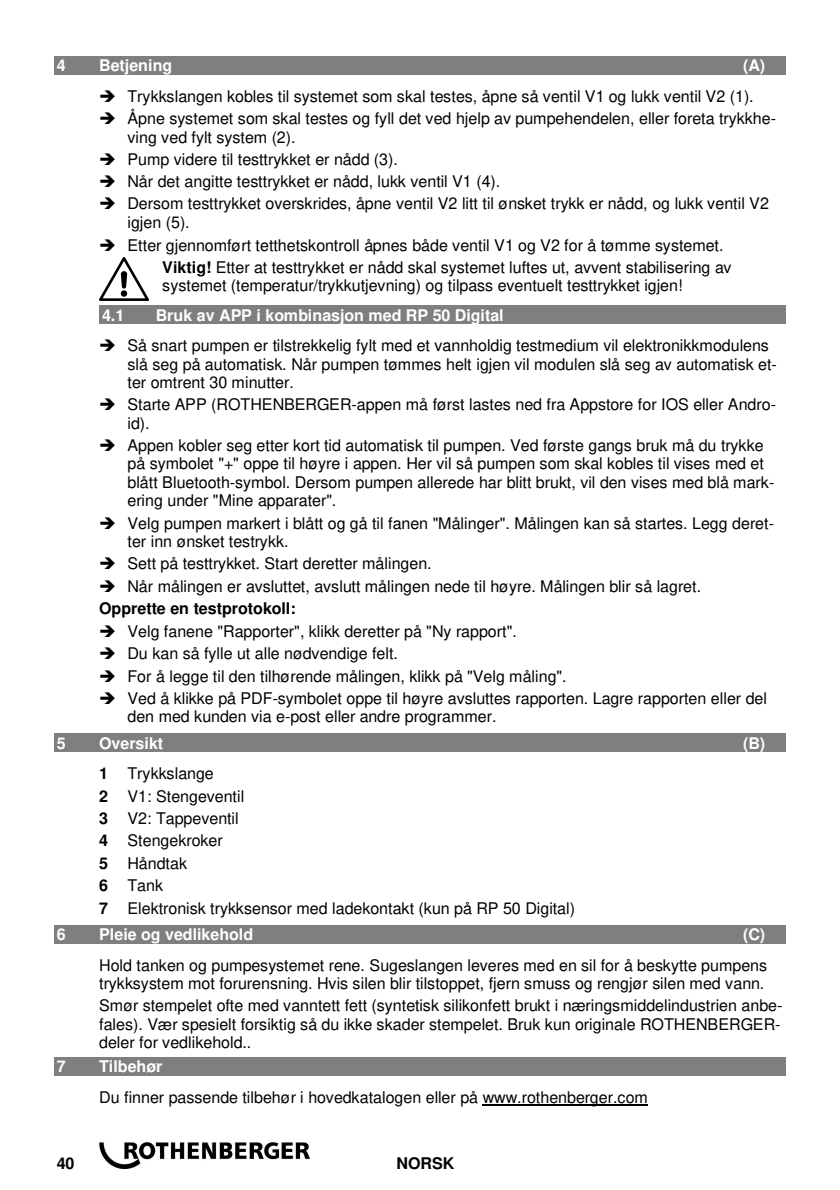
<style>
.page{position:relative;width:840px;height:1190px;background:#fff}
.page>*{position:absolute;margin:0;border:0;box-sizing:border-box;transform-origin:0 0}
.t1{font:16px/18.4px "Helvetica";letter-spacing:-.005em;color:#000}
.t2{font:700 16px "Helvetica";letter-spacing:-.005em;color:#fff}
.t3{font:700 16px "Helvetica";letter-spacing:-.005em;color:#000}
.s1{font-weight:700}
</style>
<div class="page">
<img style="left:99px;top:1142px;width:210px;height:26px">
<div style="left:54px;top:56px;width:731px;height:19px;background:#7f7f7f"></div>
<div style="left:99px;top:306px;width:686px;height:18px;background:#7f7f7f"></div>
<div style="left:54px;top:734px;width:731px;height:18px;background:#7f7f7f"></div>
<div style="left:54px;top:925px;width:731px;height:19px;background:#7f7f7f"></div>
<div style="left:54px;top:1057px;width:731px;height:18px;background:#7f7f7f"></div>
<hr style="left:483px;top:1104px;width:165px;height:1px;background:#000">
<img style="left:99px;top:258px;width:49px;height:42px">
<p class="t2" style="left:57px;top:59px;width:10px">4</p>
<p class="t2" style="left:99px;top:59px;width:75px">Betjening</p>
<p class="t2" style="left:743px;top:59px;width:24px">(A)</p>
<p class="t1" style="left:99px;top:87px;width:656px">➔ Trykkslangen kobles til systemet som skal testes, åpne så ventil V1 og lukk ventil V2 (1).</p>
<p class="t1" style="left:127px;top:109px;width:650px;text-indent:-28px">➔ Åpne systemet som skal testes og fyll det ved hjelp av pumpehendelen, eller foreta trykkhe&shy;ving ved fylt system (2).</p>
<p class="t1" style="left:99px;top:150px;width:300px">➔ Pump videre til testtrykket er nådd (3).</p>
<p class="t1" style="left:99px;top:172px;width:403px">➔ Når det angitte testtrykket er nådd, lukk ventil V1 (4).</p>
<p class="t1" style="left:127px;top:194px;width:643px;text-indent:-28px">➔ Dersom testtrykket overskrides, åpne ventil V2 litt til ønsket trykk er nådd, og lukk ventil V2 igjen (5).</p>
<p class="t1" style="left:162px;top:234px;width:571px;line-height:22.4px;text-indent:-63px">➔ Etter gjennomført tetthetskontroll åpnes både ventil V1 og V2 for å tømme systemet.<br><span class="s1">Viktig!</span> Etter at testtrykket er nådd skal systemet luftes ut, avvent stabilisering av</p>
<p class="t1" style="left:162px;top:276px;width:522px">systemet (temperatur/trykkutjevning) og tilpass eventuelt testtrykket igjen!</p>
<p class="t2" style="left:102px;top:309px;width:24px">4.1</p>
<p class="t2" style="left:156px;top:309px;width:349px">Bruk av APP i kombinasjon med RP 50 Digital</p>
<p class="t1" style="left:127px;top:336px;width:651px;text-indent:-28px">➔ Så snart pumpen er tilstrekkelig fylt med et vannholdig testmedium vil elektronikkmodulens slå seg på automatisk. Når pumpen tømmes helt igjen vil modulen slå seg av automatisk et&shy;ter omtrent 30 minutter.</p>
<p class="t1" style="left:127px;top:395px;width:650px;text-indent:-28px">➔ Starte APP (ROTHENBERGER-appen må først lastes ned fra Appstore for IOS eller Andro&shy;id).</p>
<p class="t1" style="left:127px;top:436px;width:648px;text-indent:-28px">➔ Appen kobler seg etter kort tid automatisk til pumpen. Ved første gangs bruk må du trykke på symbolet "+" oppe til høyre i appen. Her vil så pumpen som skal kobles til vises med et blått Bluetooth-symbol. Dersom pumpen allerede har blitt brukt, vil den vises med blå mark&shy;ering under "Mine apparater".</p>
<p class="t1" style="left:127px;top:514px;width:648px;text-indent:-28px">➔ Velg pumpen markert i blått og gå til fanen "Målinger". Målingen kan så startes. Legg deret&shy;ter inn ønsket testrykk.</p>
<p class="t1" style="left:99px;top:554px;width:334px">➔ Sett på testtrykket. Start deretter målingen.</p>
<p class="t1" style="left:99px;top:575px;width:604px;line-height:22.4px">➔ Når målingen er avsluttet, avslutt målingen nede til høyre. Målingen blir så lagret.<br><span class="s1">Opprette en testprotokoll:</span></p>
<p class="t1" style="left:99px;top:622px;width:419px">➔ Velg fanene "Rapporter", klikk deretter på "Ny rapport".</p>
<p class="t1" style="left:99px;top:644px;width:300px">➔ Du kan så fylle ut alle nødvendige felt.</p>
<p class="t1" style="left:99px;top:667px;width:469px">➔ For å legge til den tilhørende målingen, klikk på "Velg måling".</p>
<p class="t1" style="left:127px;top:689px;width:641px;text-indent:-28px">➔ Ved å klikke på PDF-symbolet oppe til høyre avsluttes rapporten. Lagre rapporten eller del den med kunden via e-post eller andre programmer.</p>
<p class="t2" style="left:57px;top:737px;width:10px">5</p>
<p class="t2" style="left:99px;top:737px;width:66px">Oversikt</p>
<p class="t2" style="left:743px;top:737px;width:24px">(B)</p>
<p class="t1" style="left:99px;top:762px;width:477px;line-height:22.4px"><span class="s1">1</span> Trykkslange<br><span class="s1">2</span> V1: Stengeventil<br><span class="s1">3</span> V2: Tappeventil<br><span class="s1">4</span> Stengekroker<br><span class="s1">5</span> Håndtak<br><span class="s1">6</span> Tank<br><span class="s1">7</span> Elektronisk trykksensor med ladekontakt (kun på RP 50 Digital)</p>
<p class="t2" style="left:57px;top:928px;width:10px">6</p>
<p class="t2" style="left:99px;top:928px;width:156px">Pleie og vedlikehold</p>
<p class="t2" style="left:743px;top:928px;width:24px">(C)</p>
<p class="t1" style="left:99px;top:956px;width:670px">Hold tanken og pumpesystemet rene. Sugeslangen leveres med en sil for å beskytte pumpens trykksystem mot forurensning. Hvis silen blir tilstoppet, fjern smuss og rengjør silen med vann.</p>
<p class="t1" style="left:99px;top:996px;width:685px;text-align:justify">Smør stempelet ofte med vanntett fett (syntetisk silikonfett brukt i næringsmiddelindustrien anbe&shy;fales). Vær spesielt forsiktig så du ikke skader stempelet. Bruk kun originale ROTHENBERGER&shy;deler for vedlikehold..</p>
<p class="t2" style="left:57px;top:1060px;width:10px">7</p>
<p class="t2" style="left:99px;top:1060px;width:65px">Tilbehør</p>
<p class="t1" style="left:99px;top:1088px;width:550px">Du finner passende tilbehør i hovedkatalogen eller på www.rothenberger.com</p>
<p class="t3" style="left:57px;top:1158px;width:19px">40</p>
<p class="t3" style="left:397px;top:1158px;width:59px">NORSK</p>
</div>
